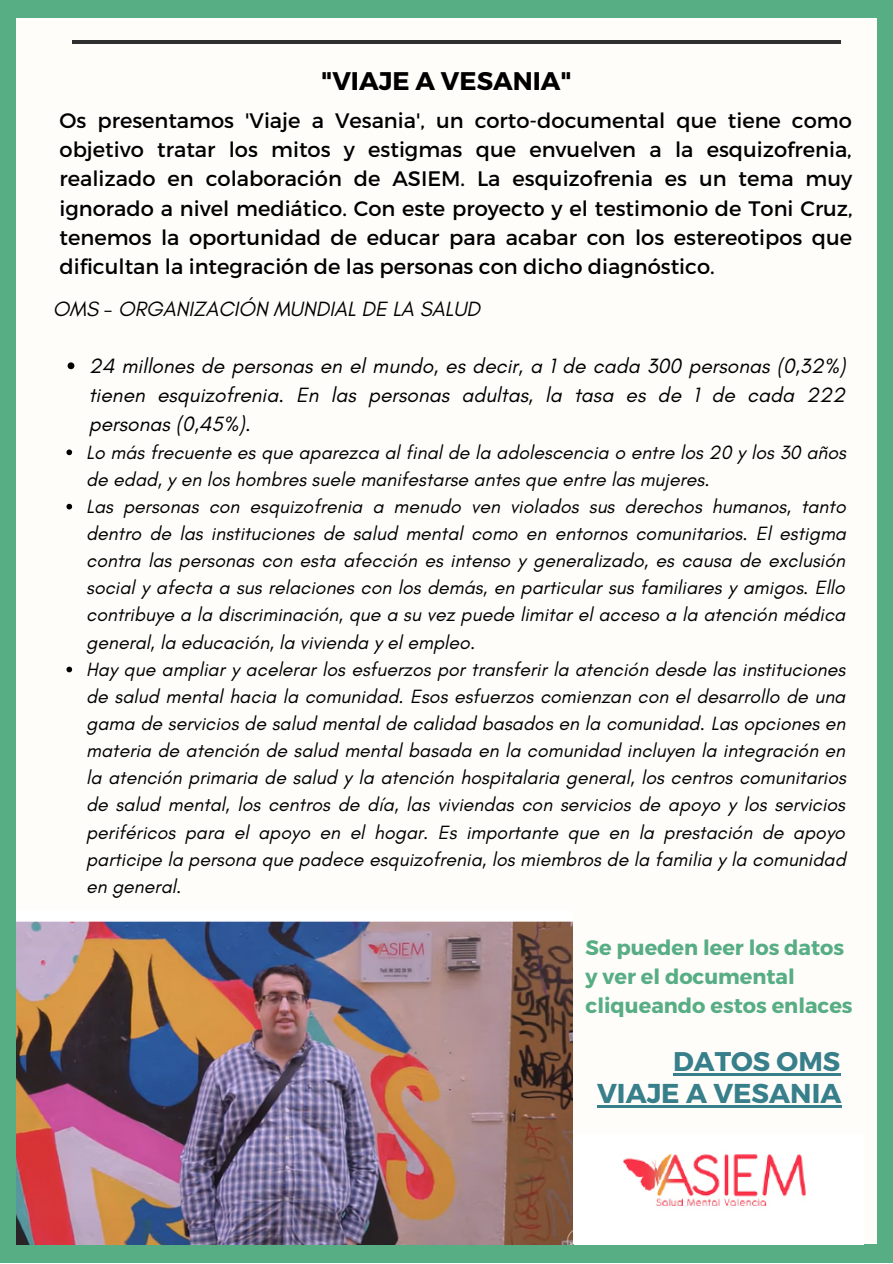
<style>
.page{position:relative;width:893px;height:1264px;background:#fff}
.page>*{position:absolute;margin:0;border:0;box-sizing:border-box;transform-origin:0 0}
.t1{font:700 27.3px "Montserrat";color:#377f8a}
.t2{font:700 27px "Montserrat";color:#377f8a}
.t3{font:700 25.5px "Montserrat";color:#000}
.t4{font:21px/29.2px "Montserrat";color:#000;text-align:justify}
.t5{font:italic 21px/29.4px "Glacial Indifference";color:#000;text-align:justify}
.t6{font:700 20.85px "Montserrat";color:#57ad84}
.t7{font:italic 19.5px/27.2px "Glacial Indifference";color:#000;text-align:justify}
</style>
<div class="page">
<div style="left:0;top:0;width:892px;height:1262px;background:#57ad84"></div>
<div style="left:17px;top:18px;width:859px;height:1226px;background:#fffdfa"></div>
<hr style="left:72px;top:40px;width:768px;height:4px;background:#303030">
<svg style="left:68px;top:362px;width:6px;height:7px"></svg>
<svg style="left:66px;top:449px;width:6px;height:6px"></svg>
<svg style="left:66px;top:504px;width:6px;height:5px"></svg>
<svg style="left:66px;top:666px;width:6px;height:6px"></svg>
<img style="left:17px;top:921px;width:555px;height:323px">
<img style="left:622px;top:1153px;width:184px;height:53px">
<hr style="left:673px;top:1073px;width:167px;height:2px;background:#377f8a">
<hr style="left:597px;top:1105px;width:244px;height:2px;background:#377f8a">
<p class="t3" style="left:321px;top:64px;width:252px">"VIAJE A VESANIA"</p>
<p class="t4" style="left:60px;top:105px;width:794px">Os presentamos 'Viaje a Vesania', un corto-documental que tiene como objetivo tratar los mitos y estigmas que envuelven a la esquizofrenia, realizado en colaboración de ASIEM. La esquizofrenia es un tema muy ignorado a nivel mediático. Con este proyecto y el testimonio de Toni Cruz, tenemos la oportunidad de educar para acabar con los estereotipos que dificultan la integración de las personas con dicho diagnóstico.</p>
<p class="t5" style="left:53px;top:294px;width:429px">OMS - ORGANIZACIÓN MUNDIAL DE LA SALUD</p>
<p class="t5" style="left:89px;top:350px;width:758px">24 millones de personas en el mundo, es decir, a 1 de cada 300 personas (0,32%) tienen esquizofrenia. En las personas adultas, la tasa es de 1 de cada 222 personas (0,45%).</p>
<p class="t7" style="left:86px;top:438px;width:761px">Lo más frecuente es que aparezca al final de la adolescencia o entre los 20 y los 30 años de edad, y en los hombres suele manifestarse antes que entre las mujeres.</p>
<p class="t7" style="left:86px;top:492px;width:761px">Las personas con esquizofrenia a menudo ven violados sus derechos humanos, tanto dentro de las instituciones de salud mental como en entornos comunitarios. El estigma contra las personas con esta afección es intenso y generalizado, es causa de exclusión social y afecta a sus relaciones con los demás, en particular sus familiares y amigos. Ello contribuye a la discriminación, que a su vez puede limitar el acceso a la atención médica general, la educación, la vivienda y el empleo.</p>
<p class="t7" style="left:86px;top:655px;width:761px">Hay que ampliar y acelerar los esfuerzos por transferir la atención desde las instituciones de salud mental hacia la comunidad. Esos esfuerzos comienzan con el desarrollo de una gama de servicios de salud mental de calidad basados en la comunidad. Las opciones en materia de atención de salud mental basada en la comunidad incluyen la integración en la atención primaria de salud y la atención hospitalaria general, los centros comunitarios de salud mental, los centros de día, las viviendas con servicios de apoyo y los servicios periféricos para el apoyo en el hogar. Es importante que en la prestación de apoyo participe la persona que padece esquizofrenia, los miembros de la familia y la comunidad en general.</p>
<p class="t6" style="left:585px;top:933px;width:260px">Se pueden leer los datos</p>
<p class="t6" style="left:585px;top:962px;width:211px">y ver el documental</p>
<p class="t6" style="left:585px;top:992px;width:268px">cliqueando estos enlaces</p>
<p class="t2" style="left:673px;top:1044px;width:168px">DATOS OMS</p>
<p class="t1" style="left:597px;top:1075px;width:246px">VIAJE A VESANIA</p>
</div>
